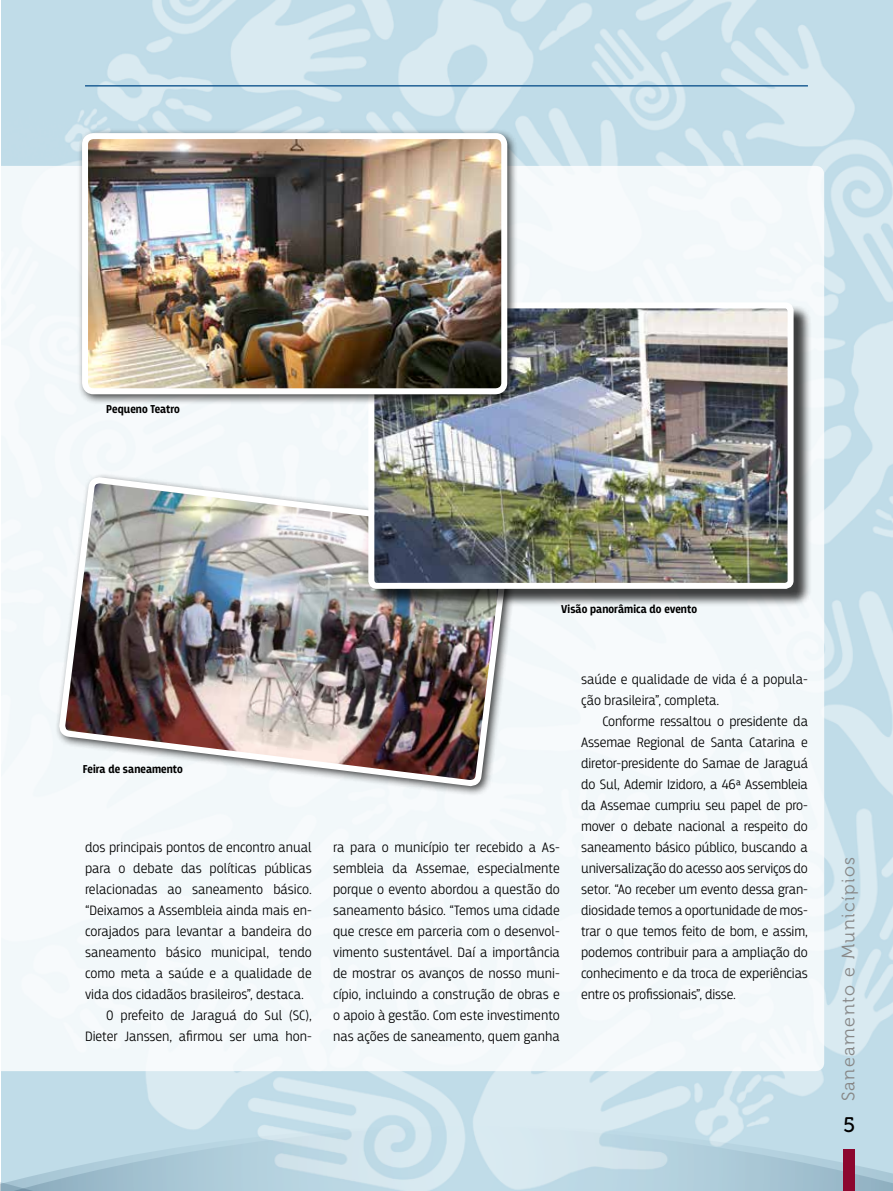
<style>
.page{position:relative;width:893px;height:1191px;background:#fff}
.page>*{position:absolute;margin:0;border:0;box-sizing:border-box;transform-origin:0 0}
.t1{font:21px "Museo 500";color:#000}
.t2{font:18px "Museo 300";letter-spacing:.08em;color:#878787}
.t3{font:300 14.25px/21px "Breakers";color:#000;text-align:justify}
.t4{font:700 12px "Breakers";letter-spacing:.005em;color:#000}
</style>
<div class="page">
<img style="left:1px;top:0;width:892px;height:1126px">
<svg style="left:0;top:1126px;width:893px;height:65px;background:#bdd7e3"></svg>
<div style="left:843px;top:1149px;width:12px;height:42px;background:#8c072f"></div>
<hr style="left:85px;top:85px;width:723px;height:2px;background:#216196">
<div style="left:1px;top:166px;width:823px;height:905px;background:#f3f8fa"></div>
<img style="left:56px;top:440px;width:458px;height:383px">
<div style="left:371px;top:305px;width:441px;height:302px;background:#000;opacity:.75"></div>
<img style="left:375px;top:309px;width:412px;height:273px">
<div style="left:368px;top:302px;width:426px;height:287px;border:6px solid #fff;border-radius:5px"></div>
<div style="left:77px;top:128px;width:442px;height:277px;background:#000;opacity:.75"></div>
<img style="left:89px;top:140px;width:411px;height:247px">
<div style="left:82px;top:133px;width:425px;height:261px;border:6px solid #fff;border-radius:9px"></div>
<p class="t4" style="left:106px;top:401px;width:75px">Pequeno Teatro</p>
<p class="t4" style="left:561px;top:602px;width:137px">Visão panorâmica do evento</p>
<p class="t4" style="left:83px;top:761px;width:101px">Feira de saneamento</p>
<p class="t3" style="left:85px;top:837px;width:228px">dos principais pontos de encontro anual</p>
<p class="t3" style="left:85px;top:858px;width:228px">para o debate das políticas públicas</p>
<p class="t3" style="left:85px;top:879px;width:228px">relacionadas ao saneamento básico.</p>
<p class="t3" style="left:85px;top:900px;width:228px">“Deixamos a Assembleia ainda mais en-</p>
<p class="t3" style="left:85px;top:921px;width:228px">corajados para levantar a bandeira do</p>
<p class="t3" style="left:85px;top:942px;width:228px">saneamento básico municipal, tendo</p>
<p class="t3" style="left:85px;top:963px;width:228px">como meta a saúde e a qualidade de</p>
<p class="t3" style="left:85px;top:984px;width:220px">vida dos cidadãos brasileiros”, destaca.</p>
<p class="t3" style="left:106px;top:1005px;width:207px">O prefeito de Jaraguá do Sul (SC),</p>
<p class="t3" style="left:85px;top:1026px;width:228px">Dieter Janssen, afirmou ser uma hon-</p>
<p class="t3" style="left:333px;top:837px;width:228px">ra para o município ter recebido a As&shy;sembleia da Assemae, especialmente porque o evento abordou a questão do saneamento básico. “Temos uma cidade que cresce em parceria com o desenvol&shy;vimento sustentável. Daí a importância de mostrar os avanços de nosso muni&shy;cípio, incluindo a construção de obras e o apoio à gestão. Com este investimento nas ações de saneamento, quem ganha</p>
<p class="t3" style="left:581px;top:669px;width:228px">saúde e qualidade de vida é a popula&shy;ção brasileira”, completa.</p>
<p class="t3" style="left:581px;top:711px;width:228px;text-indent:21px">Conforme ressaltou o presidente da Assemae Regional de Santa Catarina e diretor-presidente do Samae de Jaraguá do Sul, Ademir Izidoro, a 46ª Assembleia da Assemae cumpriu seu papel de pro&shy;mover o debate nacional a respeito do saneamento básico público, buscando a universalização do acesso aos serviços do setor. “Ao receber um evento dessa gran&shy;diosidade temos a oportunidade de mos&shy;trar o que temos feito de bom, e assim, podemos contribuir para a ampliação do conhecimento e da troca de experiências entre os profissionais”, disse.</p>
<p class="t2" style="left:838px;top:1101px;width:246px;rotate:-90deg">Saneamento e Municípios</p>
<h1 class="t1" style="left:843px;top:1113px;width:14px">5</h1>
</div>
